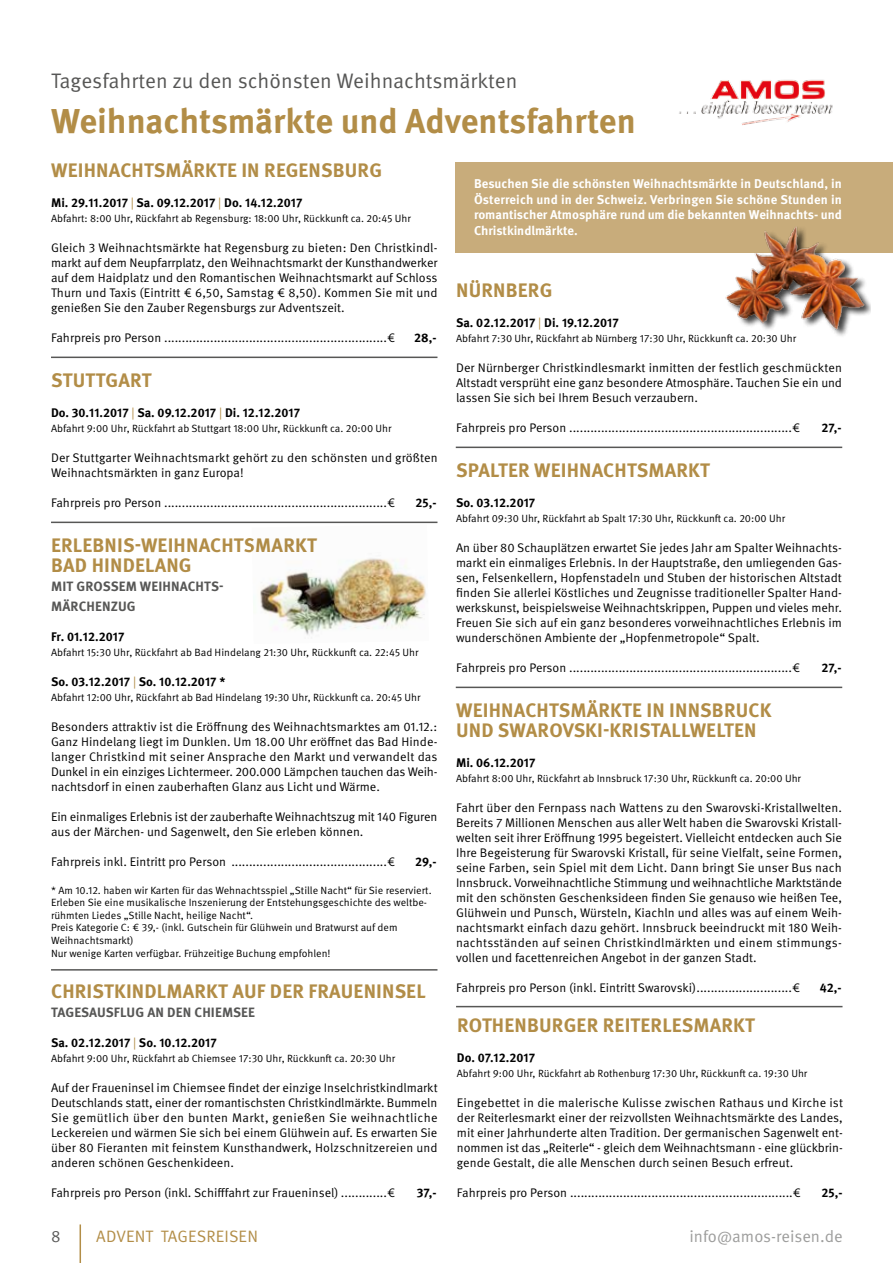
<style>
.page{position:relative;width:893px;height:1263px;background:#fff}
.page>*{position:absolute;margin:0;border:0;box-sizing:border-box;transform-origin:0 0}
.t1{font:700 34.5px "Meta OT";color:#b28d47}
.t2{font:21px "Meta OT Norm";color:#575756}
.t3{font:700 19.5px/19.5px "Meta OT";letter-spacing:.01em;color:#b28d47}
.t4{font:16.5px "Meta OT Norm";color:#9d9d9c}
.t5{font:16.5px "Meta OT Norm";letter-spacing:.01em;color:#b28d47}
.t6{font:16.5px "Meta OT Norm";color:#575756}
.t7{font:700 13.5px/19.5px "Meta OT";letter-spacing:.01em;color:#575756}
.t8{font:700 12.75px/15.8px "Meta OT";color:#fff;text-align:justify}
.t9{font:12.45px/15px "Meta OT Norm";color:#000;text-align:justify}
.t10{font:700 12.45px "Meta OT";color:#000}
.t11{font:10.5px/12.6px "Meta OT Norm";color:#000}
.s1{font-family:"Meta OT Norm";font-weight:400;color:#b28d47}
</style>
<div class="page">
<hr style="left:80px;top:1224px;width:1px;height:39px;background:#b28d47">
<div style="left:455px;top:162px;width:438px;height:90px;background:#c8ac7b"></div>
<img style="left:679px;top:79px;width:154px;height:46px">
<hr style="left:51px;top:969px;width:386px;height:1px;background:#575756">
<hr style="left:456px;top:447px;width:386px;height:1px;background:#575756">
<hr style="left:456px;top:1006px;width:386px;height:1px;background:#575756">
<hr style="left:456px;top:687px;width:386px;height:1px;background:#575756">
<hr style="left:51px;top:357px;width:386px;height:1px;background:#575756">
<hr style="left:51px;top:522px;width:386px;height:1px;background:#575756">
<img style="left:720px;top:227px;width:151px;height:109px">
<img style="left:260px;top:558px;width:166px;height:77px">
<h2 class="t2" style="left:51px;top:68px;width:468px">Tagesfahrten zu den schönsten Weihnachtsmärkten</h2>
<h1 class="t1" style="left:51px;top:99px;width:586px">Weihnachtsmärkte und Adventsfahrten</h1>
<h3 class="t3" style="left:51px;top:161px;width:332px">WEIHNACHTSMÄRKTE IN REGENSBURG</h3>
<p class="t10" style="left:51px;top:195px;width:253px">Mi. 29.11.2017 <span class="s1">|</span> Sa. 09.12.2017 <span class="s1">|</span> Do. 14.12.2017</p>
<p class="t11" style="left:51px;top:212px;width:361px">Abfahrt: 8:00 Uhr, Rückfahrt ab Regensburg: 18:00 Uhr, Rückkunft ca. 20:45 Uhr</p>
<p class="t9" style="left:51px;top:240px;width:388px">Gleich 3 Weihnachtsmärkte hat Regensburg zu bieten: Den Christkindl&shy;markt auf dem Neupfarrplatz, den Weihnachtsmarkt der Kunsthandwerker auf dem Haidplatz und den Romantischen Weihnachtsmarkt auf Schloss Thurn und Taxis (Eintritt € 6,50, Samstag € 8,50). Kommen Sie mit und genießen Sie den Zauber Regensburgs zur Adventszeit.</p>
<p class="t9" style="left:51px;top:330px;width:346px">Fahrpreis pro Person ...............................................................€</p>
<p class="t10" style="left:414px;top:330px;width:24px">28,-</p>
<h3 class="t3" style="left:51px;top:371px;width:102px">STUTTGART</h3>
<p class="t10" style="left:51px;top:405px;width:251px">Do. 30.11.2017 <span class="s1">|</span> Sa. 09.12.2017 <span class="s1">|</span> Di. 12.12.2017</p>
<p class="t11" style="left:51px;top:422px;width:342px">Abfahrt 9:00 Uhr, Rückfahrt ab Stuttgart 18:00 Uhr, Rückkunft ca. 20:00 Uhr</p>
<p class="t9" style="left:51px;top:450px;width:388px">Der Stuttgarter Weihnachtsmarkt gehört zu den schönsten und größten<br>Weihnachtsmärkten in ganz Europa!</p>
<p class="t9" style="left:51px;top:495px;width:346px">Fahrpreis pro Person ...............................................................€</p>
<p class="t10" style="left:415px;top:495px;width:23px">25,-</p>
<h3 class="t3" style="left:51px;top:536px;width:267px">ERLEBNIS-WEIHNACHTSMARKT<br>BAD HINDELANG</h3>
<p class="t7" style="left:51px;top:577px;width:174px">MIT GROSSEM WEIHNACHTS-<br>MÄRCHENZUG</p>
<p class="t10" style="left:51px;top:629px;width:75px">Fr. 01.12.2017</p>
<p class="t11" style="left:51px;top:646px;width:369px">Abfahrt 15:30 Uhr, Rückfahrt ab Bad Hindelang 21:30 Uhr, Rückkunft ca. 22:45 Uhr</p>
<p class="t10" style="left:51px;top:674px;width:176px">So. 03.12.2017 <span class="s1">|</span> So. 10.12.2017 *</p>
<p class="t11" style="left:51px;top:691px;width:371px">Abfahrt 12:00 Uhr, Rückfahrt ab Bad Hindelang 19:30 Uhr, Rückkunft ca. 20:45 Uhr</p>
<p class="t9" style="left:51px;top:719px;width:388px">Besonders attraktiv ist die Eröffnung des Weihnachtsmarktes am 01.12.:<br>Ganz Hindelang liegt im Dunklen. Um 18.00 Uhr eröffnet das Bad Hinde&shy;langer Christkind mit seiner Ansprache den Markt und verwandelt das Dunkel in ein einziges Lichtermeer. 200.000 Lämpchen tauchen das Weih&shy;nachtsdorf in einen zauberhaften Glanz aus Licht und Wärme.</p>
<p class="t9" style="left:51px;top:809px;width:388px">Ein einmaliges Erlebnis ist der zauberhafte Weihnachtszug mit 140 Figuren aus der Märchen- und Sagenwelt, den Sie erleben können.</p>
<p class="t9" style="left:51px;top:854px;width:346px">Fahrpreis inkl. Eintritt pro Person ............................................€</p>
<p class="t10" style="left:415px;top:854px;width:23px">29,-</p>
<p class="t11" style="left:51px;top:884px;width:382px">* Am 10.12. haben wir Karten für das Wehnachtsspiel „Stille Nacht“ für Sie reserviert.<br>Erleben Sie eine musikalische Inszenierung der Entstehungsgeschichte des weltbe&shy;rühmten Liedes „Stille Nacht, heilige Nacht“.<br>Preis Kategorie C: € 39,- (inkl. Gutschein für Glühwein und Bratwurst auf dem Weihnachtsmarkt)<br>Nur wenige Karten verfügbar. Frühzeitige Buchung empfohlen!</p>
<h3 class="t3" style="left:51px;top:981px;width:376px">CHRISTKINDLMARKT AUF DER FRAUENINSEL</h3>
<p class="t7" style="left:51px;top:1003px;width:205px">TAGESAUSFLUG AN DEN CHIEMSEE</p>
<p class="t10" style="left:51px;top:1035px;width:167px">Sa. 02.12.2017 <span class="s1">|</span> So. 10.12.2017</p>
<p class="t11" style="left:51px;top:1052px;width:346px">Abfahrt 9:00 Uhr, Rückfahrt ab Chiemsee 17:30 Uhr, Rückkunft ca. 20:30 Uhr</p>
<p class="t9" style="left:51px;top:1081px;width:388px">Auf der Fraueninsel im Chiemsee findet der einzige Inselchristkindlmarkt Deutschlands statt, einer der romantischsten Christkindlmärkte. Bummeln Sie gemütlich über den bunten Markt, genießen Sie weihnachtliche Leckereien und wärmen Sie sich bei einem Glühwein auf. Es erwarten Sie über 80 Fieranten mit feinstem Kunsthandwerk, Holzschnitzereien und anderen schönen Geschenkideen.</p>
<p class="t9" style="left:51px;top:1186px;width:346px">Fahrpreis pro Person (inkl. Schifffahrt zur Fraueninsel) .............€</p>
<p class="t10" style="left:417px;top:1185px;width:21px">37,-</p>
<p class="t8" style="left:474px;top:176px;width:369px">Besuchen Sie die schönsten Weihnachtsmärkte in Deutschland, in Österreich und in der Schweiz. Verbringen Sie schöne Stunden in romantischer Atmosphäre rund um die bekannten Weihnachts- und Christkindlmärkte.</p>
<h3 class="t3" style="left:456px;top:281px;width:98px">NÜRNBERG</h3>
<p class="t10" style="left:456px;top:315px;width:164px">Sa. 02.12.2017 <span class="s1">|</span> Di. 19.12.2017</p>
<p class="t11" style="left:456px;top:332px;width:342px">Abfahrt 7:30 Uhr, Rückfahrt ab Nürnberg 17:30 Uhr, Rückkunft ca. 20:30 Uhr</p>
<p class="t9" style="left:456px;top:360px;width:387px">Der Nürnberger Christkindlesmarkt inmitten der festlich geschmückten Altstadt versprüht eine ganz besondere Atmosphäre. Tauchen Sie ein und lassen Sie sich bei Ihrem Besuch verzaubern.</p>
<p class="t9" style="left:456px;top:420px;width:346px">Fahrpreis pro Person ...............................................................€</p>
<p class="t10" style="left:821px;top:420px;width:22px">27,-</p>
<h3 class="t3" style="left:456px;top:461px;width:255px">SPALTER WEIHNACHTSMARKT</h3>
<p class="t10" style="left:456px;top:495px;width:81px">So. 03.12.2017</p>
<p class="t11" style="left:456px;top:512px;width:331px">Abfahrt 09:30 Uhr, Rückfahrt ab Spalt 17:30 Uhr, Rückkunft ca. 20:00 Uhr</p>
<p class="t9" style="left:456px;top:540px;width:387px">An über 80 Schauplätzen erwartet Sie jedes Jahr am Spalter Weihnachts&shy;markt ein einmaliges Erlebnis. In der Hauptstraße, den umliegenden Gas&shy;sen, Felsenkellern, Hopfenstadeln und Stuben der historischen Altstadt finden Sie allerlei Köstliches und Zeugnisse traditioneller Spalter Hand&shy;werkskunst, beispielsweise Weihnachtskrippen, Puppen und vieles mehr.<br>Freuen Sie sich auf ein ganz besonderes vorweihnachtliches Erlebnis im wunderschönen Ambiente der „Hopfenmetropole“ Spalt.</p>
<p class="t9" style="left:456px;top:660px;width:346px">Fahrpreis pro Person ...............................................................€</p>
<p class="t10" style="left:821px;top:660px;width:22px">27,-</p>
<h3 class="t3" style="left:456px;top:701px;width:317px">WEIHNACHTSMÄRKTE IN INNSBRUCK<br>UND SWAROVSKI-KRISTALLWELTEN</h3>
<p class="t10" style="left:456px;top:754px;width:81px">Mi. 06.12.2017</p>
<p class="t11" style="left:456px;top:772px;width:346px">Abfahrt 8:00 Uhr, Rückfahrt ab Innsbruck 17:30 Uhr, Rückkunft ca. 20:00 Uhr</p>
<p class="t9" style="left:456px;top:800px;width:388px">Fahrt über den Fernpass nach Wattens zu den Swarovski-Kristallwelten.<br>Bereits 7 Millionen Menschen aus aller Welt haben die Swarovski Kristall&shy;welten seit ihrer Eröffnung 1995 begeistert. Vielleicht entdecken auch Sie Ihre Begeisterung für Swarovski Kristall, für seine Vielfalt, seine Formen, seine Farben, sein Spiel mit dem Licht. Dann bringt Sie unser Bus nach Innsbruck. Vorweihnachtliche Stimmung und weihnachtliche Marktstände mit den schönsten Geschenksideen finden Sie genauso wie heißen Tee, Glühwein und Punsch, Würsteln, Kiachln und alles was auf einem Weih&shy;nachtsmarkt einfach dazu gehört. Innsbruck beeindruckt mit 180 Weih&shy;nachtsständen auf seinen Christkindlmärkten und einem stimmungs&shy;vollen und facettenreichen Angebot in der ganzen Stadt.</p>
<p class="t9" style="left:456px;top:980px;width:346px">Fahrpreis pro Person (inkl. Eintritt Swarovski)...........................€</p>
<p class="t10" style="left:820px;top:979px;width:23px">42,-</p>
<h3 class="t3" style="left:457px;top:1016px;width:299px">ROTHENBURGER REITERLESMARKT</h3>
<p class="t10" style="left:457px;top:1050px;width:80px">Do. 07.12.2017</p>
<p class="t11" style="left:457px;top:1067px;width:352px">Abfahrt 9:00 Uhr, Rückfahrt ab Rothenburg 17:30 Uhr, Rückkunft ca. 19:30 Uhr</p>
<p class="t9" style="left:457px;top:1095px;width:388px">Eingebettet in die malerische Kulisse zwischen Rathaus und Kirche ist der Reiterlesmarkt einer der reizvollsten Weihnachtsmärkte des Landes, mit einer Jahrhunderte alten Tradition. Der germanischen Sagenwelt ent&shy;nommen ist das „Reiterle“ - gleich dem Weihnachtsmann - eine glückbrin&shy;gende Gestalt, die alle Menschen durch seinen Besuch erfreut.</p>
<p class="t9" style="left:457px;top:1185px;width:346px">Fahrpreis pro Person ...............................................................€</p>
<p class="t10" style="left:821px;top:1185px;width:23px">25,-</p>
<h3 class="t6" style="left:51px;top:1226px;width:11px">8</h3>
<h3 class="t5" style="left:96px;top:1226px;width:163px">ADVENT TAGESREISEN</h3>
<h3 class="t4" style="left:689px;top:1227px;width:155px">info@amos-reisen.de</h3>
</div>
